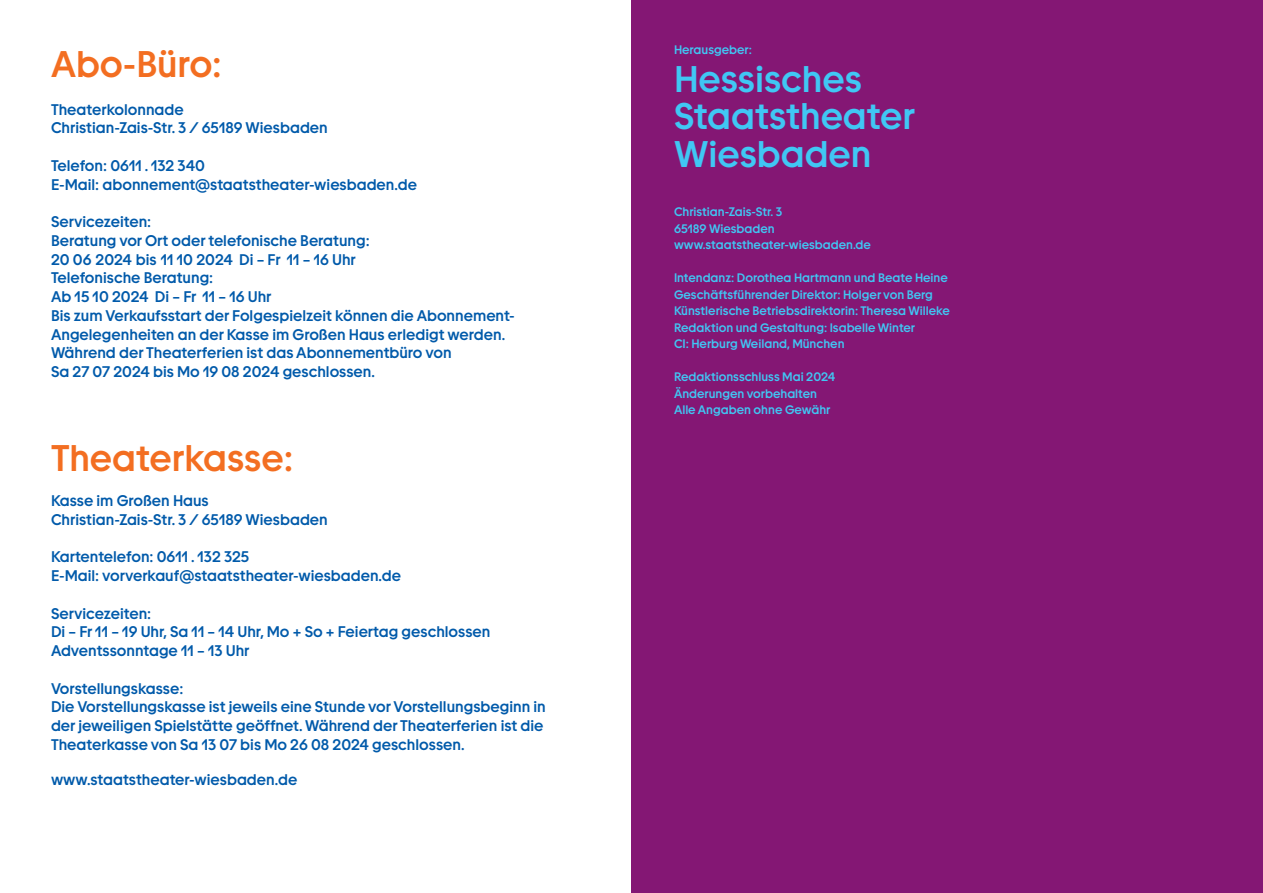
<style>
.page{position:relative;width:1263px;height:893px;background:#fff}
.page>*{position:absolute;margin:0;border:0;box-sizing:border-box;transform-origin:0 0}
.t1{font:500 36px/37.5px "TWK Burns";color:#40c7f4}
.t2{font:500 36px "TWK Burns";color:#f36e21}
.t3{font:500 15px/18.8px "TWK Burns";color:#015aaa}
.t4{font:500 12px/16.5px "TWK Burns";color:#40c7f4}
</style>
<div class="page">
<div style="left:631px;top:0;width:632px;height:893px;background:#841774"></div>
<h1 class="t2" style="left:51px;top:42px;width:172px">Abo-Büro:</h1>
<p class="t3" style="left:51px;top:100px;width:278px">Theaterkolonnade<br>Christian-Zais-Str. 3 / 65189 Wiesbaden</p>
<p class="t3" style="left:51px;top:156px;width:367px">Telefon: 0611 . 132 340<br>E-Mail: abonnement@staatstheater-wiesbaden.de</p>
<p class="t3" style="left:51px;top:212px;width:465px">Servicezeiten:<br>Beratung vor Ort oder telefonische Beratung:<br>20 06 2024 bis 11 10 2024 Di – Fr 11 – 16 Uhr<br>Telefonische Beratung:<br>Ab 15 10 2024 Di – Fr 11 – 16 Uhr<br>Bis zum Verkaufsstart der Folgespielzeit können die Abonnement-Angelegenheiten an der Kasse im Großen Haus erledigt werden.<br>Während der Theaterferien ist das Abonnementbüro von<br>Sa 27 07 2024 bis Mo 19 08 2024 geschlossen.</p>
<h1 class="t2" style="left:51px;top:436px;width:244px">Theaterkasse:</h1>
<p class="t3" style="left:51px;top:491px;width:278px">Kasse im Großen Haus<br>Christian-Zais-Str. 3 / 65189 Wiesbaden</p>
<p class="t3" style="left:51px;top:547px;width:352px">Kartentelefon: 0611 . 132 325<br>E-Mail: vorverkauf@staatstheater-wiesbaden.de</p>
<p class="t3" style="left:51px;top:604px;width:441px">Servicezeiten:<br>Di – Fr 11 – 19 Uhr, Sa 11 – 14 Uhr, Mo + So + Feiertag geschlossen<br>Adventssonntage 11 – 13 Uhr</p>
<p class="t3" style="left:51px;top:679px;width:496px">Vorstellungskasse:<br>Die Vorstellungskasse ist jeweils eine Stunde vor Vorstellungsbeginn in der jeweiligen Spielstätte geöffnet. Während der Theaterferien ist die Theaterkasse von Sa 13 07 bis Mo 26 08 2024 geschlossen.</p>
<p class="t3" style="left:51px;top:770px;width:248px">www.staatstheater-wiesbaden.de</p>
<p class="t4" style="left:674px;top:41px;width:79px">Herausgeber:</p>
<h1 class="t1" style="left:674px;top:59px;width:243px">Hessisches<br>Staatstheater<br>Wiesbaden</h1>
<p class="t4" style="left:674px;top:203px;width:199px">Christian-Zais-Str. 3<br>65189 Wiesbaden www.staatstheater-wiesbaden.de</p>
<p class="t4" style="left:674px;top:269px;width:277px">Intendanz: Dorothea Hartmann und Beate Heine Geschäftsführender Direktor: Holger von Berg Künstlerische Betriebsdirektorin: Theresa Willeke Redaktion und Gestaltung: Isabelle Winter<br>CI: Herburg Weiland, München</p>
<p class="t4" style="left:674px;top:368px;width:163px">Redaktionsschluss Mai 2024<br>Änderungen vorbehalten<br>Alle Angaben ohne Gewähr</p>
</div>
